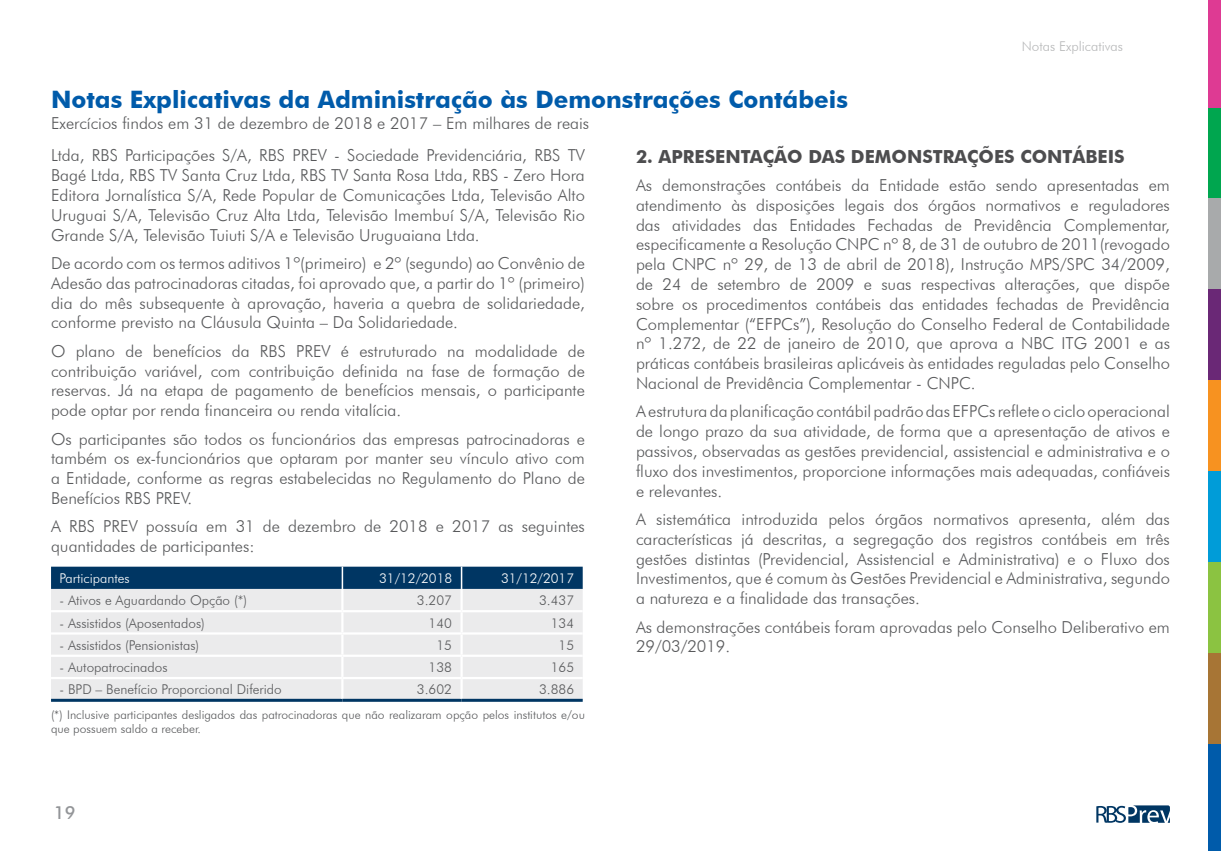
<style>
.page{position:relative;width:1221px;height:851px;background:#fff}
.page>*{position:absolute;margin:0;border:0;box-sizing:border-box;transform-origin:0 0}
.t1{font:700 24px "Futura BT";color:#005baa}
.t2{font:700 18px "Futura BT";color:#4d4d4f}
.t3{font:500 18px "Futura BT";color:#939598}
.t4{font:300 16.5px/19.8px "Futura BT";color:#58595b;text-align:justify}
.t5{font:300 13.5px "Futura BT";color:#58595b}
.t6{font:300 13.5px "Futura BT";color:#fff}
.t7{font:300 13.5px "Futura BT";color:#b7b8b9}
.t8{font:300 12px/14.4px "Futura BT";color:#58595b}
</style>
<div class="page">
<svg style="left:1096px;top:805px;width:73px;height:17px"></svg>
<div style="left:1208px;top:743px;width:12px;height:107px;background:#005baa"></div>
<div style="left:1208px;top:652px;width:12px;height:91px;background:#a77535"></div>
<div style="left:1208px;top:561px;width:12px;height:91px;background:#8bc341"></div>
<div style="left:1208px;top:471px;width:12px;height:90px;background:#009cd8"></div>
<div style="left:1208px;top:380px;width:12px;height:91px;background:#f79220"></div>
<div style="left:1208px;top:289px;width:12px;height:91px;background:#6a2876"></div>
<div style="left:1208px;top:198px;width:12px;height:91px;background:#a8aaab"></div>
<div style="left:1208px;top:107px;width:12px;height:91px;background:#00a64f"></div>
<div style="left:1208px;top:0;width:12px;height:107px;background:#de3a93"></div>
<div style="left:51px;top:589px;width:531px;height:109px;background:#ebebec"></div>
<svg style="left:51px;top:566px;width:531px;height:23px;background:#0a3e69"></svg>
<hr style="left:51px;top:654px;width:291px;height:2px;background:#fff">
<hr style="left:342px;top:654px;width:119px;height:2px;background:#fff">
<hr style="left:461px;top:654px;width:121px;height:2px;background:#fff">
<hr style="left:341px;top:589px;width:2px;height:21px;background:#fff">
<hr style="left:460px;top:589px;width:2px;height:21px;background:#fff">
<hr style="left:51px;top:610px;width:291px;height:2px;background:#fff">
<hr style="left:342px;top:610px;width:119px;height:2px;background:#fff">
<hr style="left:341px;top:612px;width:2px;height:20px;background:#fff">
<hr style="left:461px;top:610px;width:121px;height:2px;background:#fff">
<hr style="left:460px;top:612px;width:2px;height:20px;background:#fff">
<hr style="left:51px;top:632px;width:291px;height:2px;background:#fff">
<hr style="left:342px;top:632px;width:119px;height:2px;background:#fff">
<hr style="left:341px;top:634px;width:2px;height:20px;background:#fff">
<hr style="left:461px;top:632px;width:121px;height:2px;background:#fff">
<hr style="left:460px;top:634px;width:2px;height:20px;background:#fff">
<hr style="left:341px;top:656px;width:2px;height:20px;background:#fff">
<hr style="left:460px;top:656px;width:2px;height:20px;background:#fff">
<hr style="left:51px;top:676px;width:291px;height:3px;background:#fff">
<hr style="left:51px;top:698px;width:291px;height:3px;background:#003663">
<hr style="left:342px;top:676px;width:119px;height:3px;background:#fff">
<svg style="left:341px;top:679px;width:2px;height:19px"></svg>
<hr style="left:342px;top:698px;width:119px;height:3px;background:#003663">
<hr style="left:461px;top:676px;width:121px;height:3px;background:#fff">
<svg style="left:460px;top:679px;width:2px;height:19px"></svg>
<hr style="left:461px;top:698px;width:121px;height:3px;background:#003663">
<h1 class="t1" style="left:51px;top:84px;width:798px">Notas Explicativas da Administração às Demonstrações Contábeis</h1>
<p class="t4" style="left:51px;top:113px;width:539px">Exercícios findos em 31 de dezembro de 2018 e 2017 – Em milhares de reais</p>
<p class="t7" style="left:1021px;top:38px;width:103px">Notas Explicativas</p>
<p class="t4" style="left:51px;top:145px;width:535px">Ltda, RBS Participações S/A, RBS PREV - Sociedade Previdenciária, RBS TV Bagé Ltda, RBS TV Santa Cruz Ltda, RBS TV Santa Rosa Ltda, RBS - Zero Hora Editora Jornalística S/A, Rede Popular de Comunicações Ltda, Televisão Alto Uruguai S/A, Televisão Cruz Alta Ltda, Televisão Imembuí S/A, Televisão Rio Grande S/A, Televisão Tuiuti S/A e Televisão Uruguaiana Ltda.</p>
<p class="t4" style="left:51px;top:253px;width:535px">De acordo com os termos aditivos 1º(primeiro) e 2º (segundo) ao Convênio de Adesão das patrocinadoras citadas, foi aprovado que, a partir do 1º (primeiro) dia do mês subsequente à aprovação, haveria a quebra de solidariedade, conforme previsto na Cláusula Quinta – Da Solidariedade.</p>
<p class="t4" style="left:51px;top:341px;width:535px">O plano de benefícios da RBS PREV é estruturado na modalidade de contribuição variável, com contribuição definida na fase de formação de reservas. Já na etapa de pagamento de benefícios mensais, o participante pode optar por renda financeira ou renda vitalícia.</p>
<p class="t4" style="left:51px;top:428px;width:535px">Os participantes são todos os funcionários das empresas patrocinadoras e também os ex-funcionários que optaram por manter seu vínculo ativo com a Entidade, conforme as regras estabelecidas no Regulamento do Plano de Benefícios RBS PREV.</p>
<p class="t4" style="left:51px;top:516px;width:535px">A RBS PREV possuía em 31 de dezembro de 2018 e 2017 as seguintes quantidades de participantes:</p>
<p class="t6" style="left:60px;top:570px;width:72px">Participantes</p>
<p class="t6" style="left:379px;top:570px;width:75px">31/12/2018</p>
<p class="t6" style="left:501px;top:570px;width:75px">31/12/2017</p>
<p class="t5" style="left:60px;top:592px;width:189px">- Ativos e Aguardando Opção (*)</p>
<p class="t5" style="left:417px;top:592px;width:36px">3.207</p>
<p class="t5" style="left:539px;top:592px;width:36px">3.437</p>
<p class="t5" style="left:60px;top:614px;width:147px">- Assistidos (Aposentados)</p>
<p class="t5" style="left:428px;top:614px;width:25px">140</p>
<p class="t5" style="left:551px;top:614px;width:25px">134</p>
<p class="t5" style="left:60px;top:636px;width:141px">- Assistidos (Pensionistas)</p>
<p class="t5" style="left:436px;top:636px;width:17px">15</p>
<p class="t5" style="left:558px;top:636px;width:17px">15</p>
<p class="t5" style="left:60px;top:659px;width:109px">- Autopatrocinados</p>
<p class="t5" style="left:428px;top:659px;width:25px">138</p>
<p class="t5" style="left:551px;top:659px;width:25px">165</p>
<p class="t5" style="left:60px;top:681px;width:224px">- BPD – Benefício Proporcional Diferido</p>
<p class="t5" style="left:417px;top:681px;width:36px">3.602</p>
<p class="t5" style="left:539px;top:681px;width:36px">3.886</p>
<p class="t8" style="left:51px;top:707px;width:535px">(*) Inclusive participantes desligados das patrocinadoras que não realizaram opção pelos institutos e/ou que possuem saldo a receber.</p>
<p class="t3" style="left:54px;top:801px;width:23px">19</p>
<p class="t2" style="left:636px;top:145px;width:490px">2. APRESENTAÇÃO DAS DEMONSTRAÇÕES CONTÁBEIS</p>
<p class="t4" style="left:636px;top:175px;width:535px">As demonstrações contábeis da Entidade estão sendo apresentadas em atendimento às disposições legais dos órgãos normativos e reguladores das atividades das Entidades Fechadas de Previdência Complementar, especificamente a Resolução CNPC nº 8, de 31 de outubro de 2011(revogado pela CNPC nº 29, de 13 de abril de 2018), Instrução MPS/SPC 34/2009, de 24 de setembro de 2009 e suas respectivas alterações, que dispõe sobre os procedimentos contábeis das entidades fechadas de Previdência Complementar (“EFPCs”), Resolução do Conselho Federal de Contabilidade nº 1.272, de 22 de janeiro de 2010, que aprova a NBC ITG 2001 e as práticas contábeis brasileiras aplicáveis às entidades reguladas pelo Conselho Nacional de Previdência Complementar - CNPC.</p>
<p class="t4" style="left:636px;top:401px;width:535px">A estrutura da planificação contábil padrão das EFPCs reflete o ciclo operacional de longo prazo da sua atividade, de forma que a apresentação de ativos e passivos, observadas as gestões previdencial, assistencial e administrativa e o fluxo dos investimentos, proporcione informações mais adequadas, confiáveis e relevantes.</p>
<p class="t4" style="left:636px;top:509px;width:535px">A sistemática introduzida pelos órgãos normativos apresenta, além das características já descritas, a segregação dos registros contábeis em três gestões distintas (Previdencial, Assistencial e Administrativa) e o Fluxo dos Investimentos, que é comum às Gestões Previdencial e Administrativa, segundo a natureza e a finalidade das transações.</p>
<p class="t4" style="left:636px;top:616px;width:535px">As demonstrações contábeis foram aprovadas pelo Conselho Deliberativo em<br>29/03/2019.</p>
</div>
